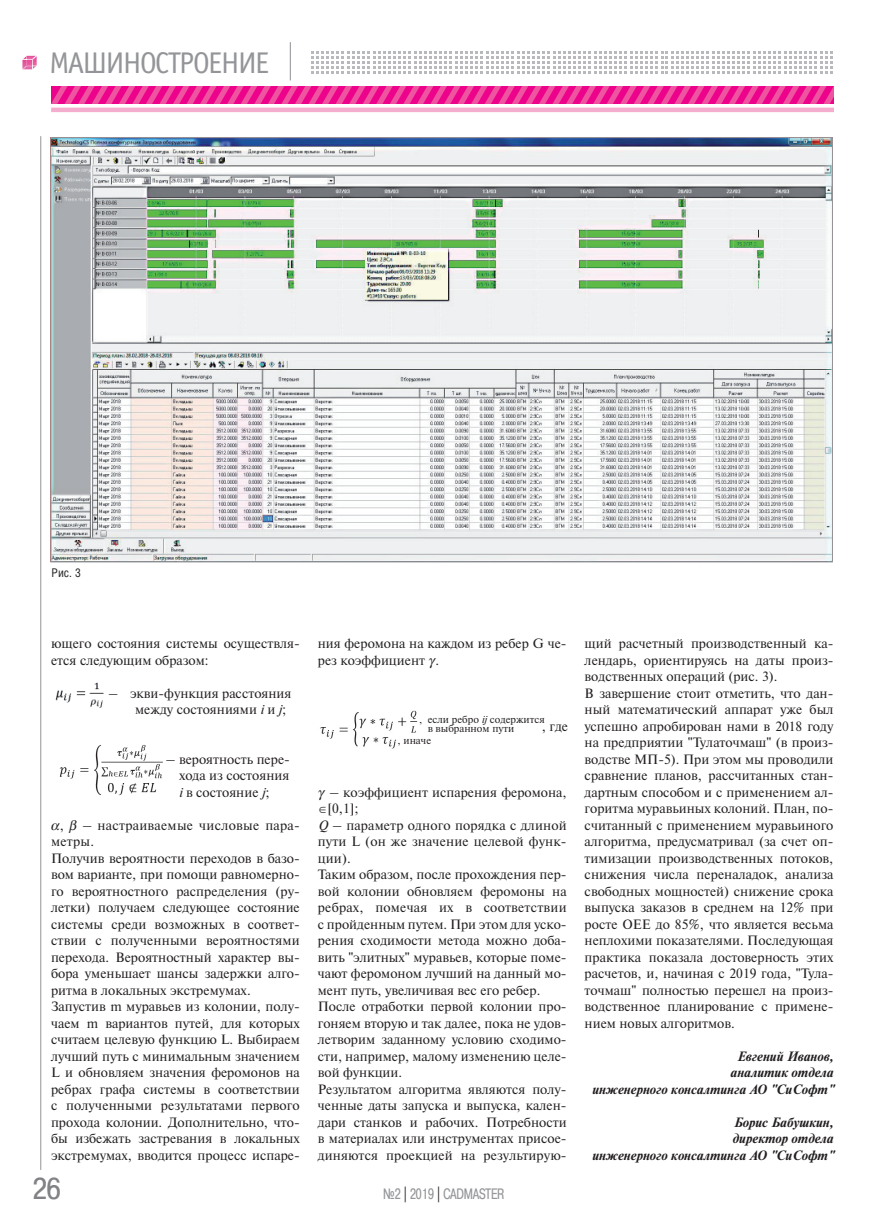
<style>
.page{position:relative;width:893px;height:1221px;background:#fff}
.page>*{position:absolute;margin:0;border:0;box-sizing:border-box;transform-origin:0 0}
.t1{font:30px "Officina Sans C";letter-spacing:-.05em;color:#939598}
.t2{font:30px "Pragmatica Cond C";color:#808285;scale:1.07 1}
.t3{font:15px "Pragmatica Cond C";color:#939598;scale:.9 1}
.t4{font:13.5px/16.5px "Newton C";color:#231f20}
.t5{font:italic 700 13.5px/16.5px "Newton C";color:#231f20;text-align:right}
.t6{font:12px "Helios Cond";color:#231f20}
.t7{font:10.5px/9px "Newton C";color:#231f20}
.s1{font-style:italic}
.s2{font-family:"Greek";font-style:italic}
.s3{color:#231f20}
</style>
<div class="page">
<svg style="left:22px;top:55px;width:15px;height:15px"></svg>
<hr style="left:290px;top:42px;width:1px;height:38px;background:#939598">
<svg style="left:311px;top:51px;width:522px;height:23px"></svg>
<svg style="left:51px;top:86px;width:782px;height:18px;background:#ed2794"></svg>
<hr style="left:51px;top:108px;width:782px;height:4px;background:#f5adce">
<hr style="left:40px;top:136px;width:1px;height:1033px;background:#939598">
<img style="left:55px;top:682px;width:49px;height:26px">
<img style="left:59px;top:745px;width:104px;height:50px">
<img style="left:320px;top:710px;width:98px;height:39px">
<img style="left:52px;top:139px;width:779px;height:421px">
<h1 class="t1" style="left:49px;top:51px;width:222px">МАШИНОСТРОЕНИЕ</h1>
<p class="t6" style="left:51px;top:568px;width:31px">Рис. 3</p>
<p class="t4" style="left:51px;top:636px;width:250px">ющего состояния системы осуществля&shy;ется следующим образом:</p>
<p class="t4" style="left:135px;top:685px;width:158px;text-indent:-26px">– экви-функция расстояния между состояниями <span class="s1">i</span> и <span class="s1">j</span>;</p>
<p class="t4" style="left:179px;top:751px;width:112px;text-align:justify;text-indent:-13px">– вероятность пере&shy;хода из состояния <span class="s1">i</span> в состояние <span class="s1">j</span>;</p>
<p class="t4" style="left:51px;top:817px;width:250px"><span class="s2">a</span>, <span class="s2">b</span> – настраиваемые числовые пара&shy;метры.<br>Получив вероятности переходов в базо&shy;вом варианте, при помощи равномерно&shy;го вероятностного распределения (ру&shy;летки) получаем следующее состояние системы среди возможных в соответ&shy;ствии с полученными вероятностями перехода. Вероятностный характер вы&shy;бора уменьшает шансы задержки алго&shy;ритма в локальных экстремумах.<br>Запустив m муравьев из колонии, полу&shy;чаем m вариантов путей, для которых считаем целевую функцию L. Выбираем лучший путь с минимальным значением L и обновляем значения феромонов на ребрах графа системы в соответствии с полученными результатами первого прохода колонии. Дополнительно, что&shy;бы избежать застревания в локальных экстремумах, вводится процесс испаре-</p>
<p class="t4" style="left:318px;top:636px;width:250px">ния феромона на каждом из ребер G че&shy;рез коэффициент <span class="s2">g</span>.</p>
<p class="t7" style="left:428px;top:715px;width:119px;text-indent:-9px">, если ребро <span class="s1">ij</span> содержится в выбранном пути</p>
<p class="t7" style="left:398px;top:736px;width:35px">, иначе</p>
<p class="t4" style="left:542px;top:718px;width:28px">, где</p>
<p class="t4" style="left:318px;top:784px;width:250px"><span class="s2">g</span> – коэффициент испарения феромона,</p>
<p class="t4" style="left:327px;top:801px;width:33px">[0,1];</p>
<p class="t4" style="left:318px;top:817px;width:250px"><span class="s1">Q</span> – параметр одного порядка с длиной</p>
<p class="t4" style="left:318px;top:834px;width:250px">пути L (он же значение целевой функ-</p>
<p class="t4" style="left:318px;top:850px;width:35px">ции).</p>
<p class="t4" style="left:318px;top:867px;width:250px">Таким образом, после прохождения пер-</p>
<p class="t4" style="left:318px;top:883px;width:250px">вой колонии обновляем феромоны на</p>
<p class="t4" style="left:318px;top:900px;width:250px">ребрах, помечая их в соответствии</p>
<p class="t4" style="left:318px;top:916px;width:250px">с пройденным путем. При этом для уско-</p>
<p class="t4" style="left:318px;top:933px;width:250px">рения сходимости метода можно доба-</p>
<p class="t4" style="left:318px;top:949px;width:250px">вить "элитных" муравьев, которые поме-</p>
<p class="t4" style="left:318px;top:966px;width:250px">чают феромоном лучший на данный мо-</p>
<p class="t4" style="left:318px;top:982px;width:224px">мент путь, увеличивая вес его ребер.</p>
<p class="t4" style="left:318px;top:999px;width:250px">После отработки первой колонии про-</p>
<p class="t4" style="left:318px;top:1015px;width:250px">гоняем вторую и так далее, пока не удов-</p>
<p class="t4" style="left:318px;top:1032px;width:250px">летворим заданному условию сходимо-</p>
<p class="t4" style="left:318px;top:1048px;width:250px">сти, например, малому изменению целе-</p>
<p class="t4" style="left:318px;top:1065px;width:86px">вой функции.</p>
<p class="t4" style="left:318px;top:1081px;width:250px">Результатом алгоритма являются полу-</p>
<p class="t4" style="left:318px;top:1098px;width:250px">ченные даты запуска и выпуска, кален-</p>
<p class="t4" style="left:318px;top:1114px;width:250px">дари станков и рабочих. Потребности</p>
<p class="t4" style="left:318px;top:1131px;width:250px">в материалах или инструментах присое-</p>
<p class="t4" style="left:318px;top:1147px;width:250px">диняются проекцией на результирую-</p>
<h1 class="t2" style="left:33px;top:1171px;width:28px">26</h1>
<p class="t3" style="left:383px;top:1185px;width:136px">¹2 <span class="s3">|</span> 2019 <span class="s3">|</span> CADMASTER</p>
<p class="t4" style="left:585px;top:636px;width:250px">щий расчетный производственный ка&shy;лендарь, ориентируясь на даты произ&shy;водственных операций (рис. 3).<br>В завершение стоит отметить, что дан&shy;ный математический аппарат уже был успешно апробирован нами в 2018 году на предприятии "Тулаточмаш" (в произ&shy;водстве МП-5). При этом мы проводили сравнение планов, рассчитанных стан&shy;дартным способом и с применением ал&shy;горитма муравьиных колоний. План, по&shy;считанный с применением муравьиного алгоритма, предусматривал (за счет оп&shy;тимизации производственных потоков, снижения числа переналадок, анализа свободных мощностей) снижение срока выпуска заказов в среднем на 12% при росте OEE до 85%, что является весьма неплохими показателями. Последующая практика показала достоверность этих расчетов, и, начиная с 2019 года, "Тула&shy;точмаш" полностью перешел на произ&shy;водственное планирование с примене&shy;нием новых алгоритмов.</p>
<p class="t5" style="left:592px;top:1048px;width:243px">Евгений Иванов,<br>аналитик отдела<br>инженерного консалтинга АО "СиСофт"</p>
<p class="t5" style="left:592px;top:1114px;width:243px">Борис Бабушкин,<br>директор отдела<br>инженерного консалтинга АО "СиСофт"</p>
</div>
